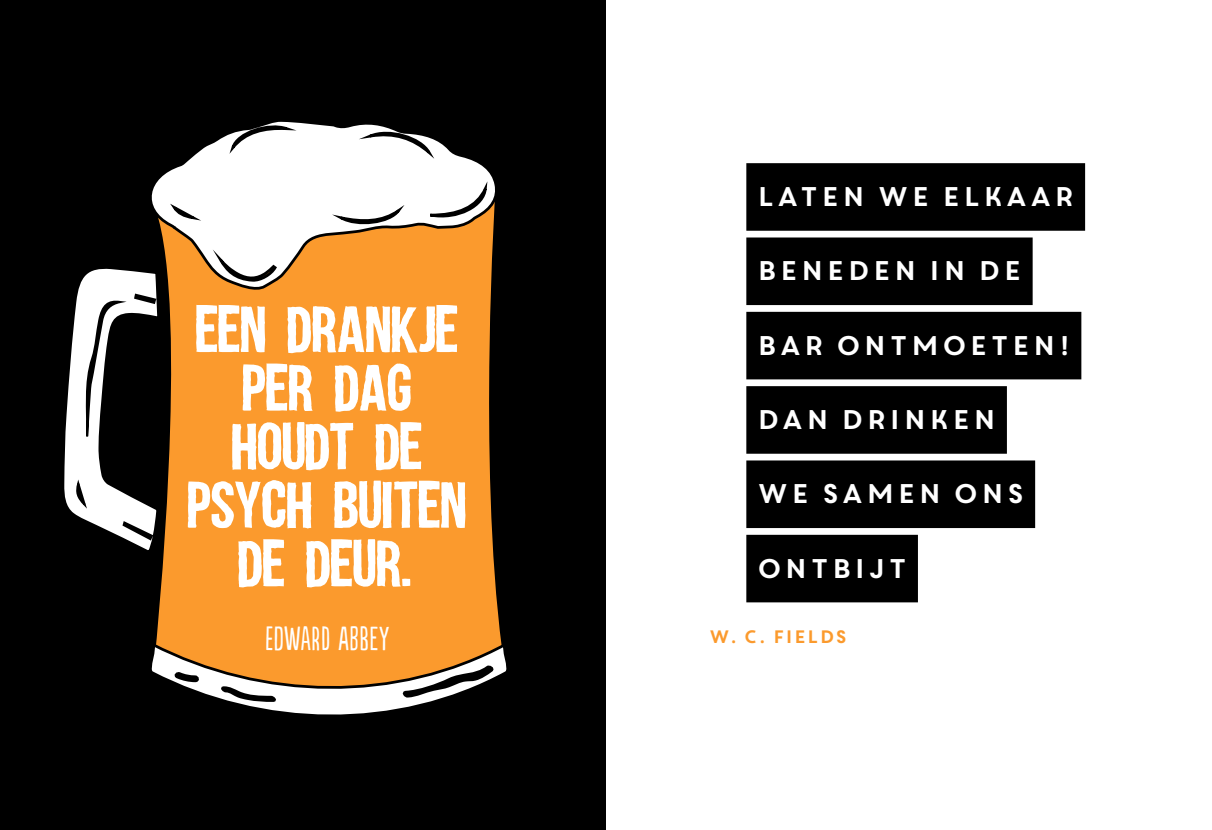
<style>
.page{position:relative;width:1212px;height:830px;background:#fff}
.page>*{position:absolute;margin:0;border:0;box-sizing:border-box;transform-origin:0 0}
.t1{font:58.5px/58.5px "A FOR A Regular";color:#fff;text-align:center}
.t2{font:31.5px "Populaire";letter-spacing:.03em;color:#fff}
.t3{font:27px "Core Circus";color:#fff}
.t4{font:18px "Core Circus";letter-spacing:-.05em;color:#fb9a2d}
</style>
<div class="page">
<div style="left:0;top:0;width:606px;height:829px;background:#000"></div>
<div style="left:156px;top:295px;width:345px;height:345px;background:#fb9a2d"></div>
<svg style="left:64px;top:268px;width:97px;height:286px"></svg>
<svg style="left:136px;top:121px;width:359px;height:174px"></svg>
<svg style="left:151px;top:640px;width:356px;height:75px"></svg>
<div style="left:746px;top:163px;width:339px;height:68px;background:#000"></div>
<div style="left:746px;top:237px;width:286px;height:68px;background:#000"></div>
<div style="left:746px;top:312px;width:335px;height:67px;background:#000"></div>
<div style="left:746px;top:386px;width:261px;height:67px;background:#000"></div>
<div style="left:746px;top:460px;width:289px;height:68px;background:#000"></div>
<div style="left:746px;top:534px;width:172px;height:68px;background:#000"></div>
<h1 class="t1" style="left:188px;top:298px;width:280px">EEN DRANKJE<br>PER DAG<br>HOUDT DE<br>PSYCH BUITEN<br>DE DEUR.</h1>
<p class="t2" style="left:265px;top:620px;width:126px">EDWARD ABBEY</p>
<p class="t3" style="left:756px;top:178px;width:321px">LATEN WE ELKAAR</p>
<p class="t3" style="left:756px;top:252px;width:269px">BENEDEN IN DE</p>
<p class="t3" style="left:756px;top:327px;width:318px">BAR ONTMOETEN!</p>
<p class="t3" style="left:756px;top:401px;width:243px">DAN DRINKEN</p>
<p class="t3" style="left:756px;top:475px;width:271px">WE SAMEN ONS</p>
<p class="t3" style="left:756px;top:549px;width:154px">ONTBIJT</p>
<p class="t4" style="left:708px;top:624px;width:142px">W. C. FIELDS</p>
</div>
